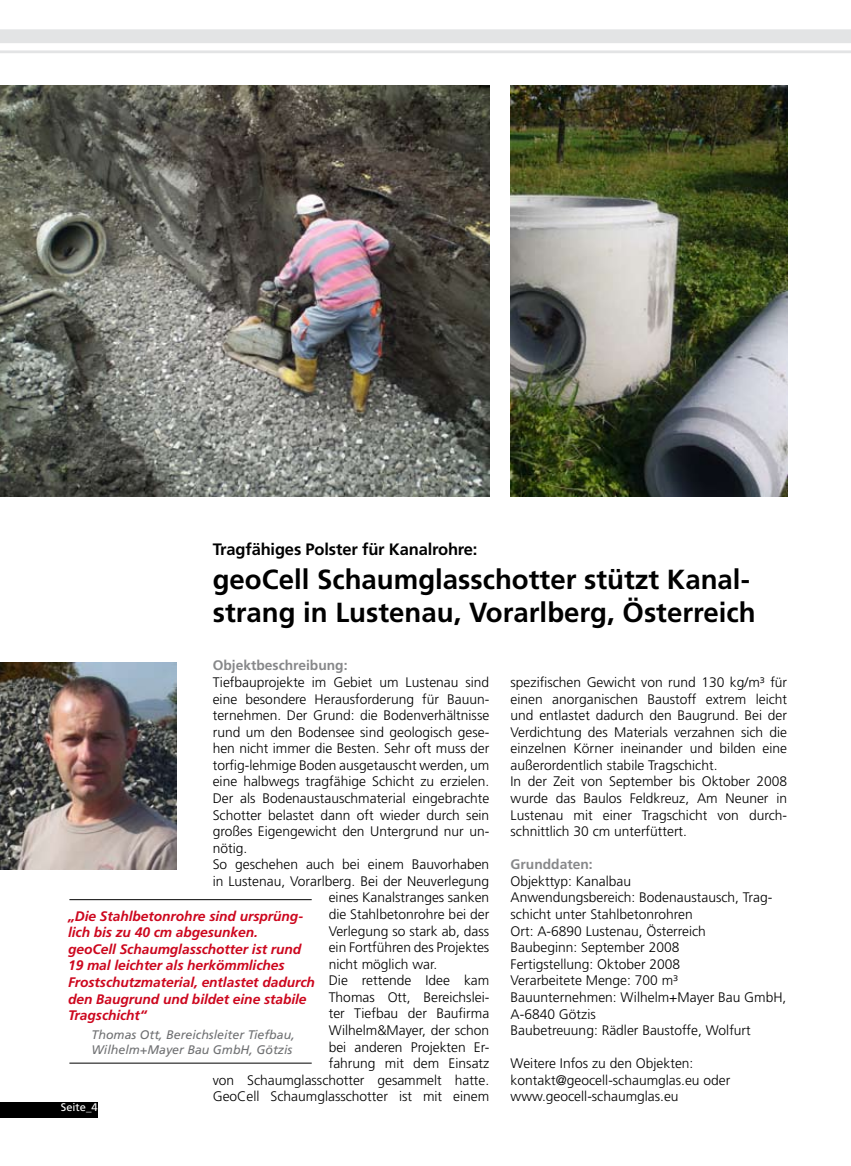
<style>
.page{position:relative;width:851px;height:1166px;background:#fff}
.page>*{position:absolute;margin:0;border:0;box-sizing:border-box;transform-origin:0 0}
.t1{font:700 27.6px/33.2px "Frutiger";color:#000}
.t2{font:700 16.5px "Frutiger";letter-spacing:-.01em;color:#000}
.t3{font:300 13.8px/16.5px "Frutiger";color:#000}
.t4{font:italic 700 13.8px/16.5px "Frutiger";letter-spacing:-.005em;color:#cd071e}
.t5{font:700 13.8px "Frutiger";color:#87888a}
.t6{font:italic 12.45px/14.9px "Frutiger";color:#707173}
.t7{font:11.1px "Frutiger";color:#fff}
</style>
<div class="page">
<div style="left:0;top:1101px;width:98px;height:16px;background:#000"></div>
<hr style="left:0;top:50px;width:850px;height:3px;background:#e3e4e5">
<div style="left:0;top:29px;width:850px;height:14px;background:#e3e4e5"></div>
<img style="left:0;top:85px;width:489px;height:411px">
<img style="left:510px;top:85px;width:277px;height:411px">
<hr style="left:69px;top:899px;width:242px;height:1px;background:#000">
<hr style="left:69px;top:1062px;width:242px;height:1px;background:#000">
<img style="left:0;top:662px;width:176px;height:207px">
<p class="t2" style="left:213px;top:539px;width:266px">Tragfähiges Polster für Kanalrohre:</p>
<h1 class="t1" style="left:213px;top:562px;width:544px">geoCell Schaumglasschotter stützt Kanal&shy;strang in Lustenau, Vorarlberg, Österreich</h1>
<p class="t5" style="left:213px;top:657px;width:136px">Objektbeschreibung:</p>
<p class="t3" style="left:213px;top:673px;width:278px">Tiefbauprojekte im Gebiet um Lustenau sind</p>
<p class="t3" style="left:213px;top:690px;width:278px">eine besondere Herausforderung für Bauun-</p>
<p class="t3" style="left:213px;top:707px;width:278px">ternehmen. Der Grund: die Bodenverhältnisse</p>
<p class="t3" style="left:213px;top:723px;width:278px">rund um den Bodensee sind geologisch gese-</p>
<p class="t3" style="left:213px;top:740px;width:278px">hen nicht immer die Besten. Sehr oft muss der</p>
<p class="t3" style="left:213px;top:756px;width:278px">torfig-lehmige Boden ausgetauscht werden, um</p>
<p class="t3" style="left:213px;top:773px;width:278px">eine halbwegs tragfähige Schicht zu erzielen.</p>
<p class="t3" style="left:213px;top:789px;width:278px">Der als Bodenaustauschmaterial eingebrachte</p>
<p class="t3" style="left:213px;top:806px;width:278px">Schotter belastet dann oft wieder durch sein</p>
<p class="t3" style="left:213px;top:822px;width:278px">großes Eigengewicht den Untergrund nur un-</p>
<p class="t3" style="left:213px;top:839px;width:36px">nötig.</p>
<p class="t3" style="left:213px;top:856px;width:278px">So geschehen auch bei einem Bauvorhaben</p>
<p class="t3" style="left:213px;top:872px;width:278px">in Lustenau, Vorarlberg. Bei der Neuverlegung</p>
<p class="t3" style="left:329px;top:889px;width:162px">eines Kanalstranges sanken</p>
<p class="t3" style="left:329px;top:905px;width:162px">die Stahlbetonrohre bei der</p>
<p class="t3" style="left:329px;top:922px;width:162px">Verlegung so stark ab, dass</p>
<p class="t3" style="left:329px;top:938px;width:162px">ein Fortführen des Projektes</p>
<p class="t3" style="left:329px;top:955px;width:110px">nicht möglich war.</p>
<p class="t3" style="left:329px;top:971px;width:162px">Die rettende Idee kam</p>
<p class="t3" style="left:329px;top:988px;width:162px">Thomas Ott, Bereichslei-</p>
<p class="t3" style="left:329px;top:1005px;width:162px">ter Tiefbau der Baufirma</p>
<p class="t3" style="left:329px;top:1021px;width:162px">Wilhelm&amp;Mayer, der schon</p>
<p class="t3" style="left:329px;top:1038px;width:162px">bei anderen Projekten Er-</p>
<p class="t3" style="left:329px;top:1054px;width:162px">fahrung mit dem Einsatz</p>
<p class="t3" style="left:213px;top:1071px;width:278px">von Schaumglasschotter gesammelt hatte.</p>
<p class="t3" style="left:213px;top:1087px;width:278px">GeoCell Schaumglasschotter ist mit einem</p>
<p class="t4" style="left:68px;top:907px;width:248px">„Die Stahlbetonrohre sind ursprüng&shy;lich bis zu 40 cm abgesunken.<br>geoCell Schaumglasschotter ist rund 19 mal leichter als herkömmliches Frostschutzmaterial, entlastet dadurch den Baugrund und bildet eine stabile Tragschicht“</p>
<p class="t6" style="left:92px;top:1027px;width:205px">Thomas Ott, Bereichsleiter Tiefbau,<br>Wilhelm+Mayer Bau GmbH, Götzis</p>
<p class="t7" style="left:61px;top:1099px;width:38px">Seite_4</p>
<p class="t3" style="left:510px;top:673px;width:278px">spezifischen Gewicht von rund 130 kg/m³ für einen anorganischen Baustoff extrem leicht und entlastet dadurch den Baugrund. Bei der Verdichtung des Materials verzahnen sich die einzelnen Körner ineinander und bilden eine außerordentlich stabile Tragschicht.<br>In der Zeit von September bis Oktober 2008 wurde das Baulos Feldkreuz, Am Neuner in Lustenau mit einer Tragschicht von durch&shy;schnittlich 30 cm unterfüttert.</p>
<p class="t5" style="left:510px;top:856px;width:84px">Grunddaten:</p>
<p class="t3" style="left:510px;top:872px;width:277px">Objekttyp: Kanalbau<br>Anwendungsbereich: Bodenaustausch, Trag&shy;schicht unter Stahlbetonrohren<br>Ort: A-6890 Lustenau, Österreich<br>Baubeginn: September 2008<br>Fertigstellung: Oktober 2008<br>Verarbeitete Menge: 700 m³<br>Bauunternehmen: Wilhelm+Mayer Bau GmbH,<br>A-6840 Götzis<br>Baubetreuung: Rädler Baustoffe, Wolfurt</p>
<p class="t3" style="left:510px;top:1054px;width:221px">Weitere Infos zu den Objekten: kontakt@geocell-schaumglas.eu oder www.geocell-schaumglas.eu</p>
</div>
